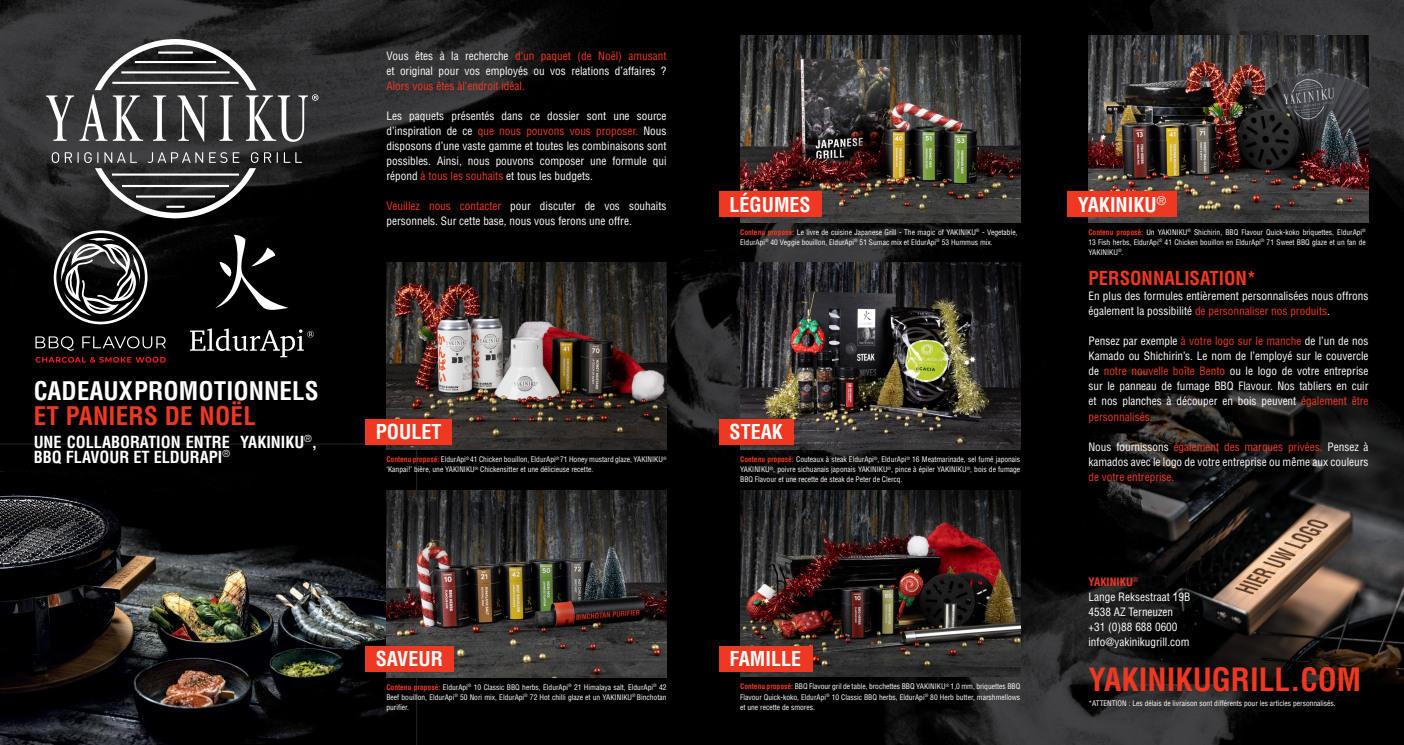
<style>
.page{position:relative;width:1404px;height:745px;background:#fff}
.page>*{position:absolute;margin:0;border:0;box-sizing:border-box;transform-origin:0 0}
.t1{font:700 condensed 31.25px "Helvetica LT Std";color:#ef3822}
.t2{font:700 condensed 25px "Helvetica LT Std";letter-spacing:.005em;color:#fff}
.t3{font:700 condensed 25px "Helvetica LT Std";letter-spacing:.01em;color:#ef3822}
.Pakket_titels{font:700 condensed 20px "Helvetica LT Std";color:#fff}
.t4{font:700 condensed 18.75px "Helvetica LT Std";color:#ef3822}
.t5{font:700 condensed 16.25px/15px "Helvetica LT Std";color:#fff}
.t6{font:condensed 11.25px/15px "Helvetica LT Std";color:#fff;text-align:justify}
.t7{font:700 condensed 11.25px "Helvetica LT Std";color:#ef3822}
.pakket_beschrijving{font:condensed 7.5px/10px "Helvetica LT Std";color:#fff}
.s1{color:#ef3822}
.s2{font-weight:700;color:#ef3822}
</style>
<div class="page">
<div style="left:0;top:0;width:1403px;height:744px;background:#000"></div>
<img style="left:1020px;top:0;width:383px;height:223px">
<img style="left:0;top:0;width:573px;height:450px">
<img style="left:573px;top:36px;width:562px;height:642px">
<img style="left:778px;top:451px;width:583px;height:293px">
<svg style="left:0;top:443px;width:417px;height:301px"></svg>
<img style="left:1012px;top:356px;width:391px;height:327px">
<img style="left:740px;top:262px;width:280px;height:187px">
<img style="left:386px;top:263px;width:280px;height:186px">
<img style="left:740px;top:35px;width:280px;height:187px">
<img style="left:386px;top:490px;width:280px;height:186px">
<img style="left:740px;top:490px;width:280px;height:186px">
<img style="left:1088px;top:35px;width:280px;height:187px">
<div style="left:718px;top:418px;width:75px;height:26px;background:#ef3822"></div>
<div style="left:365px;top:418px;width:87px;height:26px;background:#ef3822"></div>
<div style="left:718px;top:646px;width:94px;height:25px;background:#ef3822"></div>
<div style="left:718px;top:191px;width:103px;height:26px;background:#ef3822"></div>
<div style="left:365px;top:646px;width:88px;height:25px;background:#ef3822"></div>
<div style="left:1067px;top:191px;width:109px;height:26px;background:#ef3822"></div>
<svg style="left:46px;top:39px;width:272px;height:179px"></svg>
<svg style="left:35px;top:356px;width:131px;height:6px"></svg>
<svg style="left:35px;top:230px;width:131px;height:120px"></svg>
<svg style="left:190px;top:235px;width:124px;height:122px"></svg>
<p class="t2" style="left:34px;top:375px;width:286px">CADEAUX PROMOTIONNELS</p>
<p class="t3" style="left:34px;top:400px;width:224px">ET PANIERS DE NOËL</p>
<p class="t5" style="left:34px;top:434px;width:285px">UNE COLLABORATION ENTRE YAKINIKU<sup>®</sup>,<br>BBQ FLAVOUR ET ELDURAPI<sup>®</sup></p>
<p class="t6" style="left:386px;top:48px;width:281px">Vous êtes à la recherche <span class="s1">d’un paquet (de Noël) amusant </span>et original pour vos employés ou vos relations d’affaires ?<br><span class="s1">Alors vous êtes àl’endroit idéal.</span></p>
<p class="t6" style="left:386px;top:108px;width:281px">Les paquets présentés dans ce dossier sont une source d’inspiration de ce <span class="s1">que nous pouvons vous proposer.</span> Nous disposons d’une vaste gamme et toutes les combinaisons sont possibles. Ainsi, nous pouvons composer une formule qui répond <span class="s1">à tous les souhaits</span> et tous les budgets.</p>
<p class="t6" style="left:386px;top:198px;width:281px"><span class="s1">Veuillez nous contacter</span> pour discuter de vos souhaits personnels. Sur cette base, nous vous ferons une offre.</p>
<p class="Pakket_titels" style="left:729px;top:192px;width:83px">LÉGUMES</p>
<p class="pakket_beschrijving" style="left:740px;top:227px;width:279px"><span class="s2">Contenu proposé:</span> Le livre de cuisine Japanese Grill - The magic of YAKINIKU<sup>®</sup> - Vegetable,<br>EldurApi<sup>®</sup> 40 Veggie bouillon, EldurApi<sup>®</sup> 51 Sumac mix et EldurApi<sup>®</sup> 53 Hummus mix.</p>
<p class="Pakket_titels" style="left:376px;top:419px;width:67px">POULET</p>
<p class="Pakket_titels" style="left:729px;top:419px;width:55px">STEAK</p>
<p class="pakket_beschrijving" style="left:386px;top:454px;width:281px"><span class="s2">Contenu proposé:</span> EldurApi<sup>®</sup> 41 Chicken bouillon, EldurApi<sup>®</sup> 71 Honey mustard glaze, YAKINIKU<sup>® </sup>‘Kanpai!’ bière, une YAKINIKU<sup>®</sup> Chickensitter et une délicieuse recette.</p>
<p class="pakket_beschrijving" style="left:740px;top:454px;width:281px;text-align:justify"><span class="s2">Contenu proposé:</span> Couteaux à steak EldurApi<sup>®</sup>, EldurApi<sup>®</sup> 16 Meatmarinade, sel fumé japonais YAKINIKU<sup>®</sup>, poivre sichuanais japonais YAKINIKU<sup>®</sup>, pince à épiler YAKINIKU<sup>®</sup>, bois de fumage BBQ Flavour et une recette de steak de Peter de Clercq.</p>
<p class="Pakket_titels" style="left:376px;top:646px;width:69px">SAVEUR</p>
<p class="pakket_beschrijving" style="left:386px;top:681px;width:281px;text-align:justify"><span class="s2">Contenu proposé:</span> EldurApi<sup>®</sup> 10 Classic BBQ herbs, EldurApi<sup>®</sup> 21 Himalaya salt, EldurApi<sup>®</sup> 42<br>Beef bouillon, EldurApi<sup>®</sup> 50 Nori mix, EldurApi<sup>®</sup> 72 Hot chilli glaze et un YAKINIKU<sup>®</sup> Binchotan purifier.</p>
<p class="Pakket_titels" style="left:729px;top:646px;width:73px">FAMILLE</p>
<p class="pakket_beschrijving" style="left:740px;top:681px;width:281px"><span class="s2">Contenu proposé:</span> BBQ Flavour gril de table, brochettes BBQ YAKINIKU<sup>®</sup> 1,0 mm, briquettes BBQ<br>Flavour Quick-koko, EldurApi<sup>®</sup> 10 Classic BBQ herbs, EldurApi<sup>®</sup> 80 Herb butter, marshmellows</p>
<p class="pakket_beschrijving" style="left:740px;top:701px;width:76px">et une recette de smores.</p>
<p class="Pakket_titels" style="left:1077px;top:192px;width:90px">YAKINIKU<sup>®</sup></p>
<p class="pakket_beschrijving" style="left:1088px;top:227px;width:279px;text-align:justify"><span class="s2">Contenu proposé:</span> Un YAKINIKU<sup>®</sup> Shichirin, BBQ Flavour Quick-koko briquettes, EldurApi<sup>® </sup>13 Fish herbs, EldurApi<sup>®</sup> 41 Chicken bouillon en EldurApi<sup>®</sup> 71 Sweet BBQ glaze et un fan de YAKINIKU<sup>®</sup>.</p>
<p class="t4" style="left:1088px;top:266px;width:169px">PERSONNALISATION*</p>
<p class="t6" style="left:1088px;top:288px;width:281px">En plus des formules entièrement personnalisées nous offrons également la possibilité <span class="s1">de personnaliser nos produits</span>.</p>
<p class="t6" style="left:1088px;top:333px;width:281px">Pensez par exemple <span class="s1">à votre logo sur le manche</span> de l’un de nos Kamado ou Shichirin’s. Le nom de l’employé sur le couvercle de <span class="s1">notre nouvelle boîte Bento</span> ou le logo de votre entreprise sur le panneau de fumage BBQ Flavour. Nos tabliers en cuir et nos planches à découper en bois peuvent <span class="s1">également être personnalisés.</span></p>
<p class="t6" style="left:1088px;top:438px;width:281px">Nous fournissons <span class="s1">également des marques privées.</span> Pensez à kamados avec le logo de votre entreprise ou même aux couleurs <span class="s1">de votre entreprise.</span></p>
<p class="t7" style="left:1088px;top:574px;width:51px">YAKINIKU<sup>®</sup></p>
<p class="t6" style="left:1088px;top:588px;width:103px">Lange Reksestraat 19B</p>
<p class="t6" style="left:1088px;top:603px;width:86px">4538 AZ Terneuzen</p>
<p class="t6" style="left:1088px;top:618px;width:91px">+31 (0)88 688 0600</p>
<p class="t6" style="left:1088px;top:633px;width:103px">info@yakinikugrill.com</p>
<p class="t1" style="left:1088px;top:659px;width:274px">YAKINIKUGRILL.COM</p>
<p class="pakket_beschrijving" style="left:1088px;top:697px;width:249px">*ATTENTION : Les délais de livraison sont différents pour les articles personnalisés.</p>
</div>
